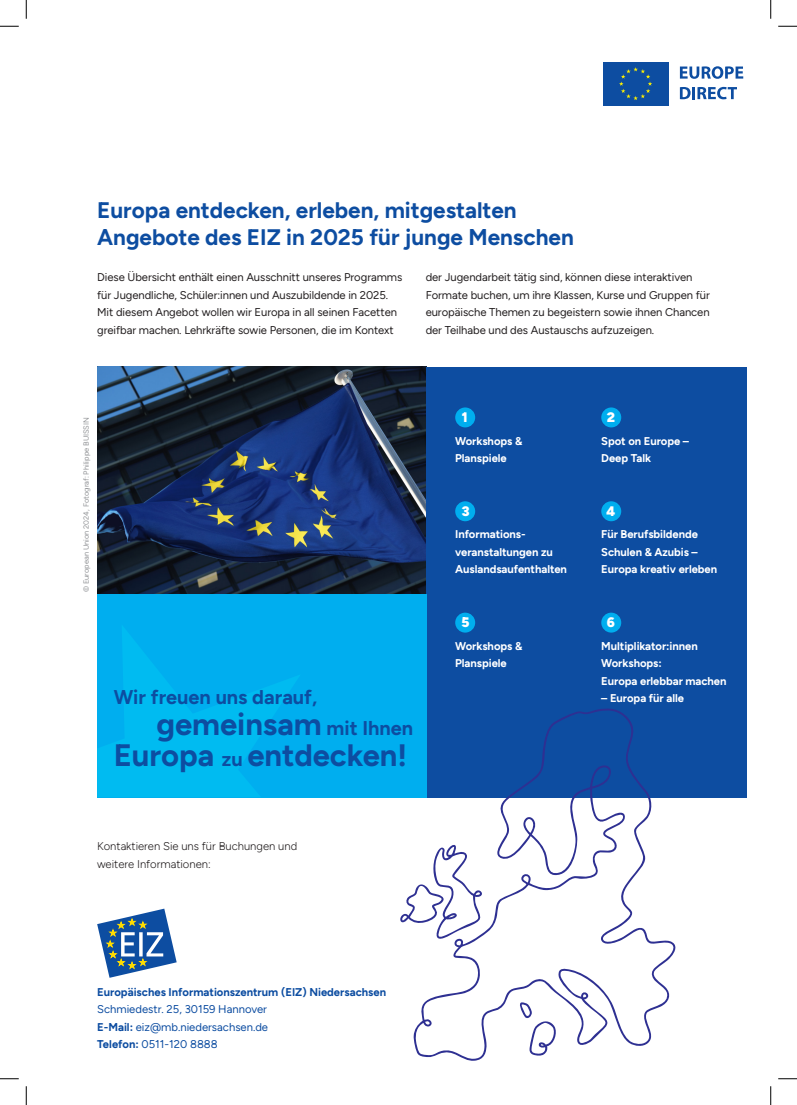
<style>
.page{position:relative;width:797px;height:1105px;background:#fff}
.page>*{position:absolute;margin:0;border:0;box-sizing:border-box;transform-origin:0 0}
.t1{font:700 31px/31px "Figtree";color:#0d4da1;text-align:right}
.t2{font:700 22.5px "Figtree";color:#0d4da1}
.t3{font:700 19.88px "Figtree";color:#0d4da1}
.t4{font:900 13.75px "Figtree";color:#fff}
.t5{font:11.25px/17.5px "Figtree";letter-spacing:-.005em;color:#231f20}
.t6{font:700 11.25px/17.5px "Figtree";letter-spacing:-.005em;color:#fff}
.t7{font:700 11.25px/17.5px "Figtree";color:#0d4da1}
.t8{font:300 11.25px/17.5px "Figtree";color:#231f20}
.t9{font:11.25px "Figtree";color:#0d4da1}
.t10{font:7.5px "Figtree";color:#939598}
.s1{font-size:19.88px}
.s2{font-weight:400}
.s3{font-weight:700}
</style>
<div class="page">
<div style="left:601px;top:61px;width:69px;height:46px;background:#0d4da1"></div>
<svg style="left:619px;top:67px;width:33px;height:33px"></svg>
<svg style="left:680px;top:66px;width:63px;height:13px"></svg>
<svg style="left:680px;top:87px;width:57px;height:12px"></svg>
<img style="left:97px;top:367px;width:330px;height:227px">
<div style="left:427px;top:367px;width:320px;height:430px;background:#0d4da1"></div>
<div style="left:97px;top:594px;width:330px;height:203px;background:#00aeef"></div>
<svg style="left:98px;top:626px;width:202px;height:171px"></svg>
<svg style="left:97px;top:909px;width:80px;height:69px"></svg>
<div style="left:455px;top:407px;width:20px;height:20px;background:#00aeef;border-radius:50%"></div>
<div style="left:455px;top:501px;width:20px;height:20px;background:#00aeef;border-radius:50%"></div>
<div style="left:601px;top:407px;width:20px;height:20px;background:#00aeef;border-radius:50%"></div>
<div style="left:601px;top:501px;width:20px;height:20px;background:#00aeef;border-radius:50%"></div>
<div style="left:455px;top:613px;width:20px;height:20px;background:#00aeef;border-radius:50%"></div>
<div style="left:601px;top:613px;width:20px;height:20px;background:#00aeef;border-radius:50%"></div>
<svg style="left:413px;top:708px;width:265px;height:353px"></svg>
<svg style="left:400px;top:842px;width:85px;height:101px"></svg>
<svg style="left:518px;top:1002px;width:40px;height:54px"></svg>
<svg style="left:0;top:25px;width:19px;height:2px"></svg>
<svg style="left:778px;top:25px;width:19px;height:2px"></svg>
<svg style="left:0;top:1078px;width:19px;height:1px"></svg>
<svg style="left:778px;top:1078px;width:19px;height:1px"></svg>
<svg style="left:25px;top:0;width:2px;height:19px"></svg>
<svg style="left:25px;top:1086px;width:2px;height:19px"></svg>
<svg style="left:770px;top:0;width:1px;height:19px"></svg>
<svg style="left:770px;top:1086px;width:1px;height:19px"></svg>
<p class="t2" style="left:97px;top:197px;width:421px">Europa entdecken, erleben, mitgestalten</p>
<p class="t2" style="left:97px;top:224px;width:478px">Angebote des EIZ in 2025 für junge Menschen</p>
<p class="t5" style="left:97px;top:269px;width:307px">Diese Übersicht enthält einen Ausschnitt unseres Programms für Jugendliche, Schüler:innen und Auszubildende in 2025.<br>Mit diesem Angebot wollen wir Europa in all seinen Facetten greifbar machen. Lehrkräfte sowie Personen, die im Kontext</p>
<p class="t5" style="left:425px;top:269px;width:286px">der Jugendarbeit tätig sind, können diese interaktiven Formate buchen, um ihre Klassen, Kurse und Gruppen für europäische Themen zu begeistern sowie ihnen Chancen der Teilhabe und des Austauschs aufzuzeigen.</p>
<p class="t10" style="left:82px;top:592px;width:177px;rotate:-90deg">© European Union 2024, Fotograf: Philippe BUISSIN</p>
<p class="t3" style="left:114px;top:686px;width:205px">Wir freuen uns darauf,</p>
<p class="t1" style="left:114px;top:709px;width:301px">gemeinsam <span class="s1">mit Ihnen<br></span>Europa <span class="s1">zu</span> entdecken!</p>
<p class="t8" style="left:97px;top:837px;width:202px">Kontaktieren Sie uns für Buchungen und weitere Informationen:</p>
<p class="t4" style="left:462px;top:410px;width:7px">1</p>
<p class="t4" style="left:606px;top:410px;width:10px">2</p>
<p class="t6" style="left:455px;top:432px;width:69px">Workshops &amp;</p>
<p class="t6" style="left:455px;top:449px;width:53px">Planspiele</p>
<p class="t6" style="left:601px;top:432px;width:89px">Spot on Europe –</p>
<p class="t6" style="left:601px;top:449px;width:51px">Deep Talk</p>
<p class="t4" style="left:461px;top:503px;width:9px">3</p>
<p class="t4" style="left:606px;top:503px;width:10px">4</p>
<p class="t6" style="left:455px;top:526px;width:72px">Informations-</p>
<p class="t6" style="left:455px;top:543px;width:99px">veranstaltungen zu</p>
<p class="t6" style="left:455px;top:561px;width:113px">Auslandsaufenthalten</p>
<p class="t6" style="left:601px;top:526px;width:117px">Für Berufsbildende<br>Schulen &amp; Azubis –<br>Europa kreativ erleben</p>
<p class="t4" style="left:461px;top:615px;width:10px">5</p>
<p class="t4" style="left:606px;top:615px;width:10px">6</p>
<p class="t6" style="left:455px;top:637px;width:69px">Workshops &amp;</p>
<p class="t6" style="left:455px;top:655px;width:53px">Planspiele</p>
<p class="t6" style="left:601px;top:637px;width:127px">Multiplikator:innen<br>Workshops:<br>Europa erlebbar machen</p>
<p class="t6" style="left:601px;top:690px;width:84px">– Europa für alle</p>
<p class="t7" style="left:97px;top:983px;width:290px">Europäisches Informationszentrum (EIZ) Niedersachsen<br><span class="s2">Schmiedestr. 25, 30159 Hannover</span></p>
<p class="t9" style="left:97px;top:1020px;width:172px"><span class="s3">E-Mail:</span> eiz@mb.niedersachsen.de</p>
<p class="t9" style="left:97px;top:1038px;width:122px"><span class="s3">Telefon:</span> 0511-120 8888</p>
</div>
